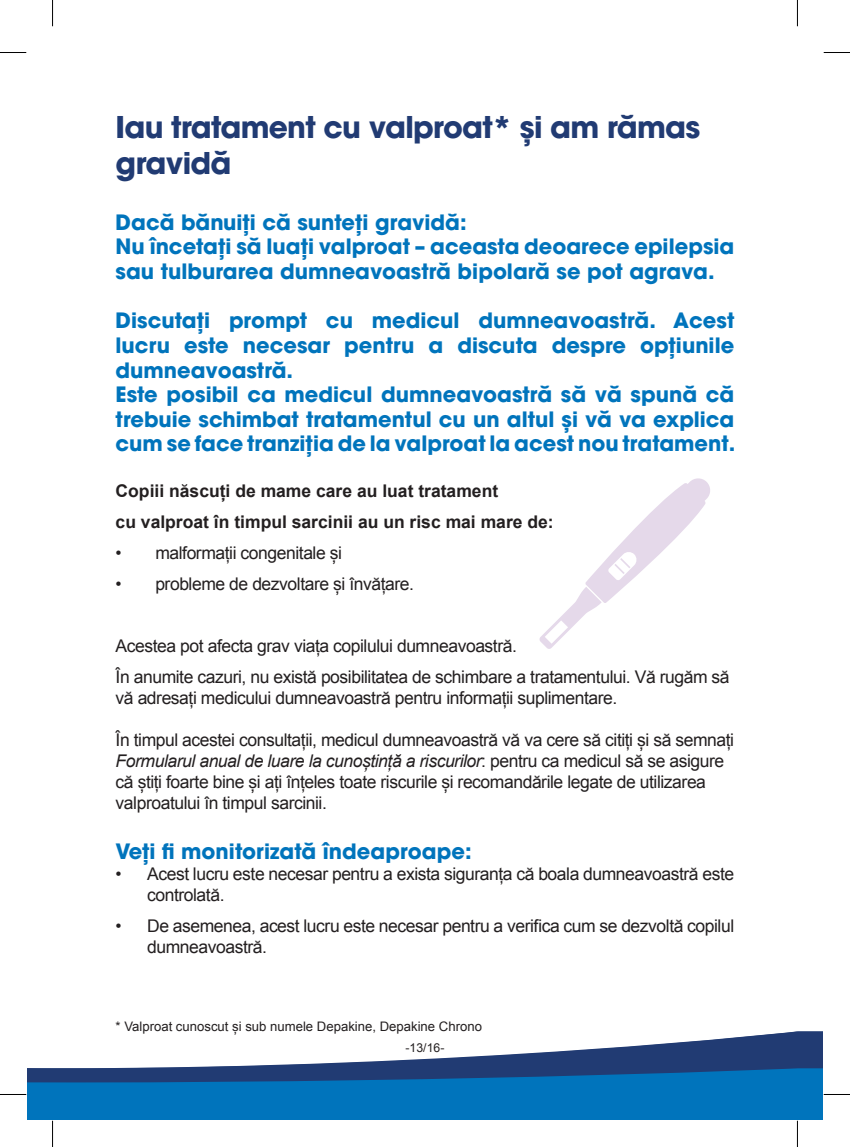
<style>
.page{position:relative;width:850px;height:1147px;background:#fff}
.page>*{position:absolute;margin:0;border:0;box-sizing:border-box;transform-origin:0 0}
.t1{font:700 29.75px/36.8px "ITC Avant Garde Pro";letter-spacing:-.025em;color:#213b73}
.t2{font:700 21px/24.5px "ITC Avant Garde Pro";color:#0074bc}
.t3{font:17.5px/21px "Arial";letter-spacing:-.025em;color:#231f20}
.t4{font:700 17.5px/31px "Arial";color:#231f20}
.t5{font:13.12px "Arial";color:#231f20}
.t6{font:12.25px "Arial";color:#231f20}
.s1{font-style:italic}
</style>
<div class="page">
<div style="left:28px;top:1082px;width:793px;height:37px;background:#0074bc"></div>
<svg style="left:28px;top:1031px;width:793px;height:51px"></svg>
<svg style="left:539px;top:478px;width:171px;height:171px"></svg>
<svg style="left:0;top:52px;width:26px;height:1px"></svg>
<svg style="left:823px;top:52px;width:26px;height:1px"></svg>
<svg style="left:0;top:1094px;width:26px;height:1px"></svg>
<svg style="left:823px;top:1094px;width:26px;height:1px"></svg>
<svg style="left:52px;top:0;width:1px;height:26px"></svg>
<svg style="left:52px;top:1120px;width:1px;height:27px"></svg>
<svg style="left:796px;top:0;width:1px;height:26px"></svg>
<svg style="left:796px;top:1121px;width:1px;height:26px"></svg>
<h1 class="t1" style="left:116px;top:108px;width:586px">Iau tratament cu valproat* și am rămas gravidă</h1>
<p class="t2" style="left:116px;top:209px;width:620px">Dacă bănuiţi că sunteți gravidă:<br>Nu încetați să luați valproat – aceasta deoarece epilepsia sau tulburarea dumneavoastră bipolară se pot agrava.</p>
<p class="t2" style="left:116px;top:308px;width:621px">Discutați prompt cu medicul dumneavoastră. Acest lucru este necesar pentru a discuta despre opțiunile dumneavoastră.<br>Este posibil ca medicul dumneavoastră să vă spună că trebuie schimbat tratamentul cu un altul și vă va explica cum se face tranziția de la valproat la acest nou tratament.</p>
<p class="t4" style="left:116px;top:476px;width:439px">Copiii născuți de mame care au luat tratament<br>cu valproat în timpul sarcinii au un risc mai mare de:</p>
<p class="t3" style="left:116px;top:542px;width:228px">• malformații congenitale și</p>
<p class="t3" style="left:116px;top:573px;width:300px">• probleme de dezvoltare și învățare.</p>
<p class="t3" style="left:116px;top:630px;width:615px;line-height:31px">Acestea pot afecta grav viața copilului dumneavoastră.<br>În anumite cazuri, nu există posibilitatea de schimbare a tratamentului. Vă rugăm să</p>
<p class="t3" style="left:116px;top:687px;width:503px">vă adresați medicului dumneavoastră pentru informații suplimentare.</p>
<p class="t3" style="left:116px;top:729px;width:619px">În timpul acestei consultații, medicul dumneavoastră vă va cere să citiți și să semnați <span class="s1">Formularul anual de luare la cunoștință a riscurilor</span>: pentru ca medicul să se asigure că știți foarte bine și ați înțeles toate riscurile și recomandările legate de utilizarea valproatului în timpul sarcinii.</p>
<p class="t2" style="left:116px;top:839px;width:357px">Veți fi monitorizată îndeaproape:</p>
<p class="t3" style="left:147px;top:864px;width:588px;text-indent:-32px">• Acest lucru este necesar pentru a exista siguranța că boala dumneavoastră este controlată.</p>
<p class="t3" style="left:147px;top:915px;width:588px;text-indent:-32px">• De asemenea, acest lucru este necesar pentru a verifica cum se dezvoltă copilul dumneavoastră.</p>
<p class="t5" style="left:116px;top:1017px;width:367px">* Valproat cunoscut și sub numele Depakine, Depakine Chrono</p>
<p class="t6" style="left:405px;top:1040px;width:40px">-13/16-</p>
</div>
